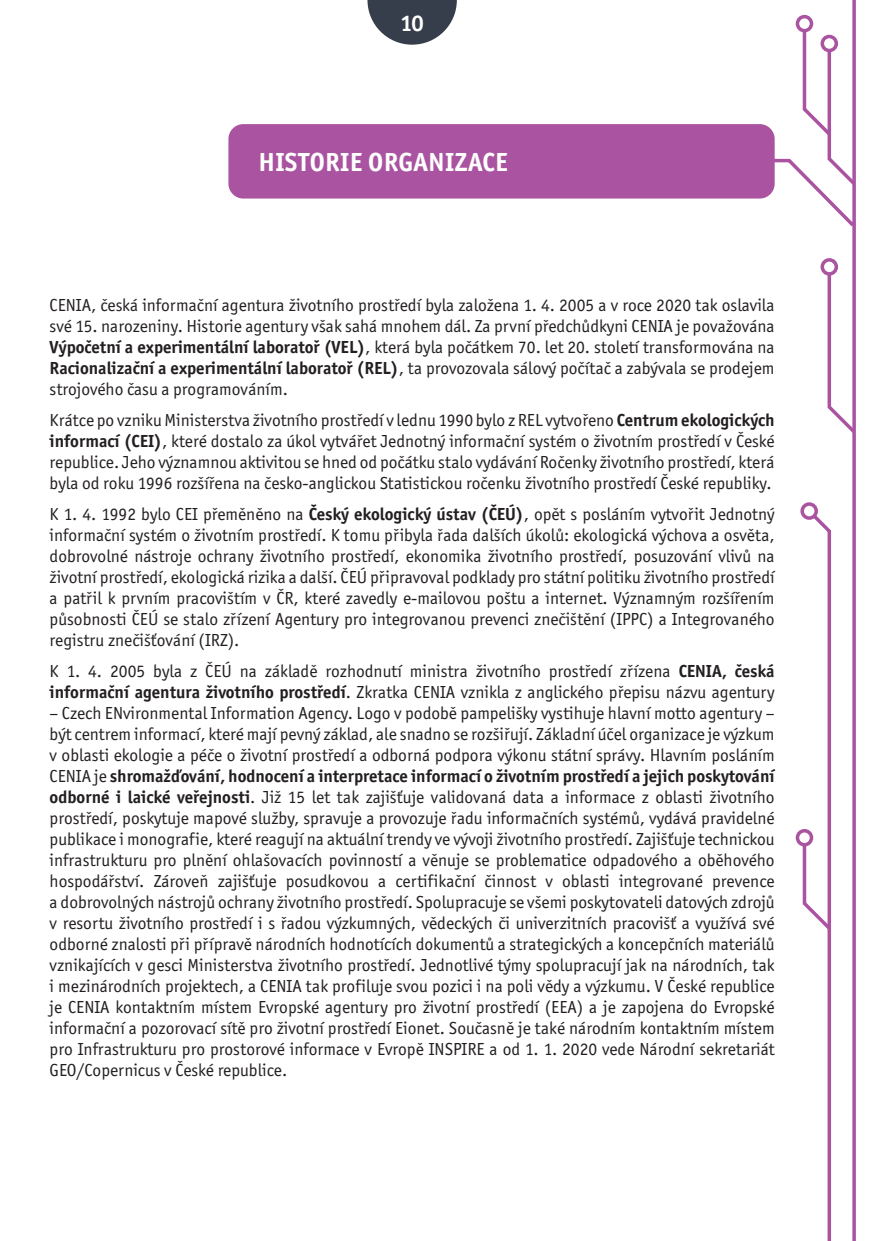
<style>
.page{position:relative;width:874px;height:1241px;background:#fff}
.page>*{position:absolute;margin:0;border:0;box-sizing:border-box;transform-origin:0 0}
.Nadpis_1{font:700 26.25px "Officina Sans Itc TOT";letter-spacing:.015em;color:#fff}
.t1{font:700 22.75px "Officina Sans Itc TOT";color:#fff}
.Text{font:17.5px/21px "Officina Sans Itc TOT";color:#231f20;text-align:justify}
.s1{font-weight:700}
</style>
<div class="page">
<svg style="left:852px;top:0;width:3px;height:1240px;background:#b469ac"></svg>
<div style="left:800px;top:502px;width:17px;height:17px;border:4px solid #aa54a1;border-radius:50%"></div>
<div style="left:795px;top:15px;width:17px;height:17px;border:4px solid #aa54a1;border-radius:50%"></div>
<svg style="left:800px;top:511px;width:31px;height:729px"></svg>
<div style="left:795px;top:828px;width:17px;height:18px;border:4px solid #aa54a1;border-radius:50%"></div>
<svg style="left:825px;top:270px;width:31px;height:167px"></svg>
<div style="left:820px;top:258px;width:17px;height:17px;border:4px solid #aa54a1;border-radius:50%"></div>
<svg style="left:367px;top:0;width:89px;height:45px"></svg>
<svg style="left:720px;top:27px;width:136px;height:203px"></svg>
<div style="left:228px;top:124px;width:546px;height:74px;background:#aa54a1;border-radius:15px"></div>
<h2 class="t1" style="left:400px;top:9px;width:25px">10</h2>
<p class="Nadpis_1" style="left:258px;top:145px;width:251px">HISTORIE ORGANIZACE</p>
<p class="Text" style="left:50px;top:294px;width:726px">CENIA, česká informační agentura životního prostředí byla založena 1. 4. 2005 a v roce 2020 tak oslavila své 15. narozeniny. Historie agentury však sahá mnohem dál. Za první předchůdkyni CENIA je považována <span class="s1">Výpočetní a experimentální laboratoř (VEL)</span>, která byla počátkem 70. let 20. století transformována na <span class="s1">Racionalizační a experimentální laboratoř (REL)</span>, ta provozovala sálový počítač a zabývala se prodejem strojového času a programováním.</p>
<p class="Text" style="left:50px;top:409px;width:726px">Krátce po vzniku Ministerstva životního prostředí v lednu 1990 bylo z REL vytvořeno <span class="s1">Centrum ekologických informací (CEI)</span>, které dostalo za úkol vytvářet Jednotný informační systém o životním prostředí v České republice. Jeho významnou aktivitou se hned od počátku stalo vydávání Ročenky životního prostředí, která byla od roku 1996 rozšířena na česko-anglickou Statistickou ročenku životního prostředí České republiky.</p>
<p class="Text" style="left:50px;top:503px;width:726px">K 1. 4. 1992 bylo CEI přeměněno na <span class="s1">Český ekologický ústav (ČEÚ)</span>, opět s posláním vytvořit Jednotný informační systém o životním prostředí. K tomu přibyla řada dalších úkolů: ekologická výchova a osvěta, dobrovolné nástroje ochrany životního prostředí, ekonomika životního prostředí, posuzování vlivů na životní prostředí, ekologická rizika a další. ČEÚ připravoval podklady pro státní politiku životního prostředí a patřil k prvním pracovištím v ČR, které zavedly e-mailovou poštu a internet. Významným rozšířením působnosti ČEÚ se stalo zřízení Agentury pro integrovanou prevenci znečištění (IPPC) a Integrovaného registru znečišťování (IRZ).</p>
<p class="Text" style="left:50px;top:660px;width:726px">K 1. 4. 2005 byla z ČEÚ na základě rozhodnutí ministra životního prostředí zřízena <span class="s1">CENIA, česká informační agentura životního prostředí</span>. Zkratka CENIA vznikla z anglického přepisu názvu agentury</p>
<p class="Text" style="left:50px;top:702px;width:726px">– Czech ENvironmental Information Agency. Logo v podobě pampelišky vystihuje hlavní motto agentury – být centrem informací, které mají pevný základ, ale snadno se rozšiřují. Základní účel organizace je výzkum v oblasti ekologie a péče o životní prostředí a odborná podpora výkonu státní správy. Hlavním posláním CENIA je <span class="s1">shromažďování, hodnocení a interpretace informací o životním prostředí a jejich poskytování odborné i laické veřejnosti</span>. Již 15 let tak zajišťuje validovaná data a informace z oblasti životního prostředí, poskytuje mapové služby, spravuje a provozuje řadu informačních systémů, vydává pravidelné publikace i monografie, které reagují na aktuální trendy ve vývoji životního prostředí. Zajišťuje technickou infrastrukturu pro plnění ohlašovacích povinností a věnuje se problematice odpadového a oběhového hospodářství. Zároveň zajišťuje posudkovou a certifikační činnost v oblasti integrované prevence a dobrovolných nástrojů ochrany životního prostředí. Spolupracuje se všemi poskytovateli datových zdrojů v resortu životního prostředí i s řadou výzkumných, vědeckých či univerzitních pracovišť a využívá své odborné znalosti při přípravě národních hodnotících dokumentů a strategických a koncepčních materiálů vznikajících v gesci Ministerstva životního prostředí. Jednotlivé týmy spolupracují jak na národních, tak i mezinárodních projektech, a CENIA tak profiluje svou pozici i na poli vědy a výzkumu. V České republice je CENIA kontaktním místem Evropské agentury pro životní prostředí (EEA) a je zapojena do Evropské informační a pozorovací sítě pro životní prostředí Eionet. Současně je také národním kontaktním místem pro Infrastrukturu pro prostorové informace v Evropě INSPIRE a od 1. 1. 2020 vede Národní sekretariát GEO/Copernicus v České republice.</p>
</div>
